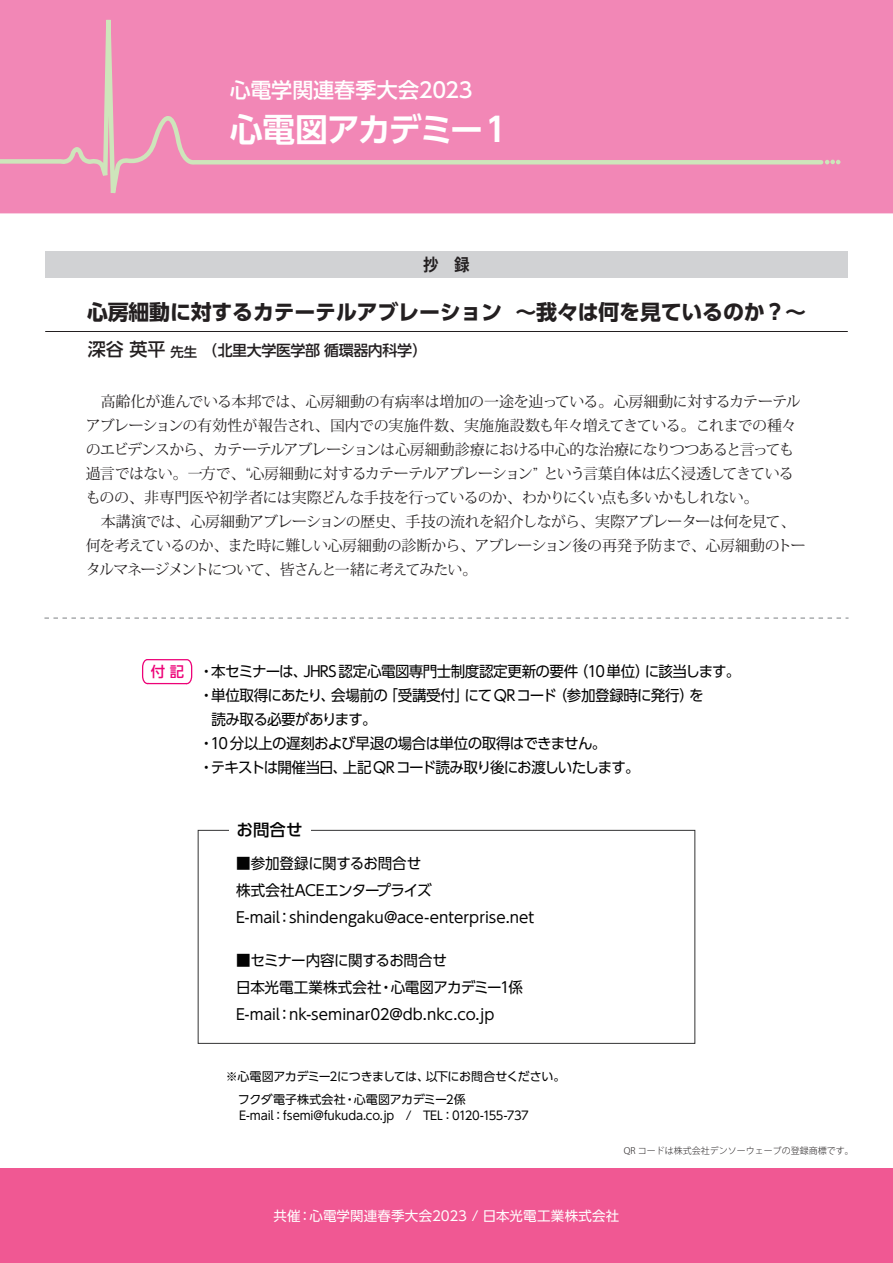
<style>
.page{position:relative;width:893px;height:1263px;background:#fff}
.page>*{position:absolute;margin:0;border:0;box-sizing:border-box;transform-origin:0 0}
.t1{font:700 33px "UD Shin Go Pro De";letter-spacing:-.055em;color:#fff}
.t2{font:700 21px "UD Shin Go Pro";letter-spacing:-.01em;color:#231f20}
.t3{font:500 21px "UD Shin Go Pro";letter-spacing:-.005em;color:#fff}
.t4{font:700 16.95px "Source Han Sans JP";color:#231f20;scale:.91 1}
.t5{font:500 16.5px "UD Shin Go Pro";color:#030303}
.t6{font:15px/24px "Koz Min Pro";letter-spacing:-.045em;color:#231f20}
.t7{font:15px "UD Shin Go Pro";letter-spacing:-.035em;color:#030303}
.t8{font:15px/27px "UD Shin Go Pro";letter-spacing:-.01em;color:#030303}
.t9{font:15px/27px "UD Shin Go Pro";letter-spacing:-.005em;color:#030303}
.t10{font:15px "UD Shin Go Pro";letter-spacing:-.07em;color:#030303}
.t11{font:500 15px "UD Shin Go Pro";letter-spacing:-.03em;color:#231f20}
.t12{font:13.5px "UD Shin Go Pro";letter-spacing:.01em;color:#fff}
.t13{font:12px/22.5px "UD Shin Go Pro";letter-spacing:-.025em;color:#030303}
.t14{font:300 9px "Koz Go Pr 6 N";color:#231f20}
.s1{font-size:18px}
.s2{font-size:13.35px}
.s3{font-weight:500;font-size:14.4px;color:#ed0277}
</style>
<div class="page">
<div style="left:0;top:1169px;width:893px;height:94px;background:#f05893"></div>
<div style="left:826px;top:0;width:67px;height:213px;background:#f287b6"></div>
<div style="left:0;top:0;width:826px;height:214px;background:#f287b6"></div>
<svg style="left:825px;top:160px;width:15px;height:4px"></svg>
<hr style="left:45px;top:331px;width:803px;height:1px;background:#231f20">
<div style="left:45px;top:252px;width:803px;height:26px;background:#d1d2d4"></div>
<svg style="left:44px;top:618px;width:804px;height:1px"></svg>
<div style="left:198px;top:830px;width:497px;height:214px;border:1px solid #333334"></div>
<div style="left:229px;top:818px;width:81px;height:22px;background:#fff"></div>
<svg style="left:142px;top:659px;width:51px;height:26px"></svg>
<h2 class="t3" style="left:230px;top:73px;width:245px">心電学関連春季大会2023</h2>
<h1 class="t1" style="left:230px;top:102px;width:285px">心電図アカデミー１</h1>
<p class="t4" style="left:423px;top:255px;width:53px">抄 録</p>
<h2 class="t2" style="left:87px;top:294px;width:721px">心房細動に対するカテーテルアブレーション ～我々は何を見ているのか？～</h2>
<p class="t11" style="left:88px;top:338px;width:341px"><span class="s1">深谷 英平</span><span class="s2">先生</span>（北里大学医学部 循環器内科学）</p>
<p class="t6" style="left:86px;top:389px;width:722px">　高齢化が進んでいる本邦では、心房細動の有病率は増加の一途を辿っている。心房細動に対するカテーテルアブレーションの有効性が報告され、国内での実施件数、実施施設数も年々増えてきている。これまでの種々のエビデンスから、カテーテルアブレーションは心房細動診療における中心的な治療になりつつあると言っても過言ではない。一方で、“心房細動に対するカテーテルアブレーション” という言葉自体は広く浸透してきているものの、非専門医や初学者には実際どんな手技を行っているのか、わかりにくい点も多いかもしれない。<br>　本講演では、心房細動アブレーションの歴史、手技の流れを紹介しながら、実際アブレーターは何を見て、何を考えているのか、また時に難しい心房細動の診断から、アブレーション後の再発予防まで、心房細動のトータルマネージメントについて、皆さんと一緒に考えてみたい。</p>
<p class="t7" style="left:151px;top:659px;width:591px"><span class="s3">付 記</span> ・本セミナーは、JHRS 認定心電図専門士制度認定更新の要件（10 単位）に該当します。</p>
<p class="t7" style="left:199px;top:683px;width:506px">・単位取得にあたり、会場前の「受講受付」にてQRコード （参加登録時に発行）を</p>
<p class="t7" style="left:211px;top:707px;width:167px">読み取る必要があります。</p>
<p class="t7" style="left:199px;top:731px;width:420px">・10 分以上の遅刻および早退の場合は単位の取得はできません。　</p>
<p class="t10" style="left:199px;top:755px;width:442px">・テキストは開催当日、上記 QR コード読み取り後にお渡しいたします。</p>
<p class="t5" style="left:237px;top:816px;width:67px">お問合せ</p>
<p class="t9" style="left:236px;top:849px;width:299px">■参加登録に関するお問合せ<br>株式会社ACEエンタープライズ<br>E-mail：shindengaku@ace-enterprise.net</p>
<p class="t8" style="left:236px;top:946px;width:288px">■セミナー内容に関するお問合せ<br>日本光電工業株式会社・心電図アカデミー1係<br>E-mail：nk-seminar02@db.nkc.co.jp</p>
<p class="t13" style="left:226px;top:1065px;width:341px">※心電図アカデミー2につきましては、以下にお問合せください。　フクダ電子株式会社・心電図アカデミー2係</p>
<p class="t13" style="left:239px;top:1104px;width:291px">E-mail：fsemi@fukuda.co.jp　/　TEL：0120-155-737</p>
<p class="t14" style="left:624px;top:1145px;width:232px">QR コードは株式会社デンソーウェーブの登録商標です。</p>
<p class="t12" style="left:274px;top:1205px;width:347px">共催：心電学関連春季大会2023 / 日本光電工業株式会社</p>
</div>
